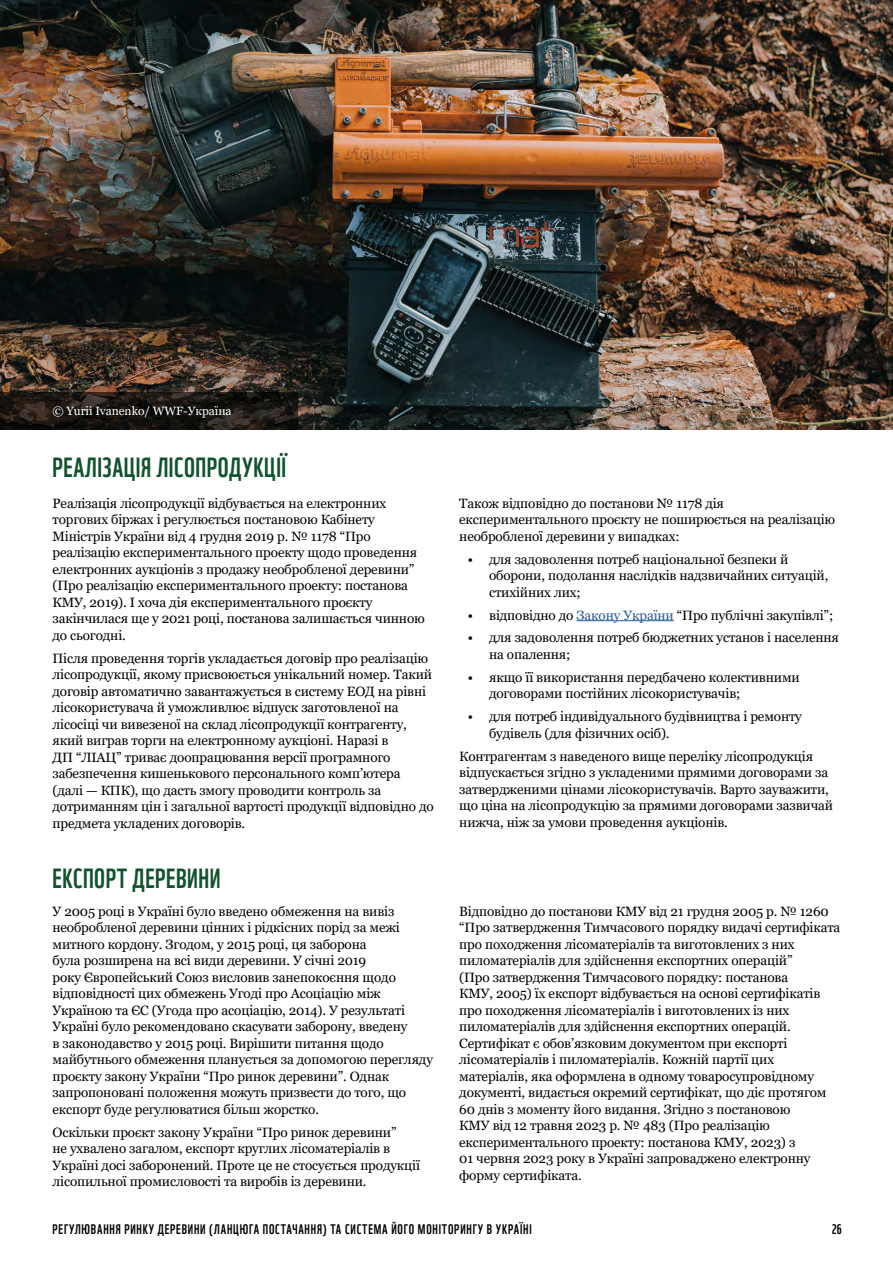
<style>
.page{position:relative;width:893px;height:1263px;background:#fff}
.page>*{position:absolute;margin:0;border:0;box-sizing:border-box;transform-origin:0 0}
.t1{font:27px "WWF";letter-spacing:.02em;color:#10532c}
.t2{font:13.5px/16.5px "Georgia";letter-spacing:-.01em;color:#000}
.t3{font:13.5px "WWF";letter-spacing:.06em;color:#000}
.t4{font:12px "Georgia";letter-spacing:-.005em;color:#fff}
.s1{color:#275b9b}
</style>
<div class="page">
<hr style="left:576px;top:620px;width:98px;height:1px;background:#275b9b">
<img style="left:0;top:0;width:893px;height:430px">
<svg style="left:0;top:393px;width:298px;height:37px;background:#1b1713"></svg>
<p class="t4" style="left:53px;top:404px;width:181px">© Yurii Ivanenko/ WWF-Україна</p>
<h1 class="t1" style="left:53px;top:446px;width:235px">РЕАЛІЗАЦІЯ ЛІСОПРОДУКЦІЇ</h1>
<p class="t2" style="left:53px;top:495px;width:374px">Реалізація лісопродукції відбувається на електронних торгових біржах і регулюється постановою Кабінету Міністрів України від 4 грудня 2019 р. № 1178 “Про реалізацію експериментального проекту щодо проведення електронних аукціонів з продажу необробленої деревини” (Про реалізацію експериментального проекту: постанова КМУ, 2019). І хоча дія експериментального проєкту закінчилася ще у 2021 році, постанова залишається чинною до сьогодні.</p>
<p class="t2" style="left:53px;top:650px;width:383px">Після проведення торгів укладається договір про реалізацію лісопродукції, якому присвоюється унікальний номер. Такий договір автоматично завантажується в систему ЕОД на рівні лісокористувача й уможливлює відпуск заготовленої на лісосіці чи вивезеної на склад лісопродукції контрагенту, який виграв торги на електронному аукціоні. Наразі в<br>ДП “ЛІАЦ” триває доопрацювання версії програмного забезпечення кишенькового персонального комп’ютера (далі — КПК), що дасть змогу проводити контроль за дотриманням цін і загальної вартості продукції відповідно до предмета укладених договорів.</p>
<h1 class="t1" style="left:53px;top:857px;width:170px">ЕКСПОРТ ДЕРЕВИНИ</h1>
<p class="t2" style="left:53px;top:903px;width:382px">У 2005 році в Україні було введено обмеження на вивіз необробленої деревини цінних і рідкісних порід за межі митного кордону. Згодом, у 2015 році, ця заборона<br>була розширена на всі види деревини. У січні 2019<br>року Європейський Союз висловив занепокоєння щодо відповідності цих обмежень Угоді про Асоціацію між Україною та ЄС (Угода про асоціацію, 2014). У результаті Україні було рекомендовано скасувати заборону, введену<br>в законодавство у 2015 році. Вирішити питання щодо майбутнього обмеження планується за допомогою перегляду проєкту закону України “Про ринок деревини”. Однак запропоновані положення можуть призвести до того, що експорт буде регулюватися більш жорстко.</p>
<p class="t2" style="left:53px;top:1124px;width:369px">Оскільки проєкт закону України “Про ринок деревини”<br>не ухвалено загалом, експорт круглих лісоматеріалів в Україні досі заборонений. Проте це не стосується продукції лісопильної промисловості та виробів із деревини.</p>
<p class="t2" style="left:459px;top:495px;width:378px">Також відповідно до постанови № 1178 дія експериментального проєкту не поширюється на реалізацію необробленої деревини у випадках:</p>
<p class="t2" style="left:489px;top:551px;width:341px;text-indent:-21px">• для задоволення потреб національної безпеки й оборони, подолання наслідків надзвичайних ситуацій, стихійних лих;</p>
<p class="t2" style="left:468px;top:607px;width:367px">• відповідно до <span class="s1">Закону України</span> “Про публічні закупівлі”;</p>
<p class="t2" style="left:489px;top:630px;width:351px;text-indent:-21px">• для задоволення потреб бюджетних установ і населення на опалення;</p>
<p class="t2" style="left:489px;top:669px;width:312px;text-indent:-21px">• якщо її використання передбачено колективними договорами постійних лісокористувачів;</p>
<p class="t2" style="left:489px;top:708px;width:314px;text-indent:-21px">• для потреб індивідуального будівництва і ремонту будівель (для фізичних осіб).</p>
<p class="t2" style="left:459px;top:748px;width:375px">Контрагентам з наведеного вище переліку лісопродукція відпускається згідно з укладеними прямими договорами за затвердженими цінами лісокористувачів. Варто зауважити, що ціна на лісопродукцію за прямими договорами зазвичай нижча, ніж за умови проведення аукціонів.</p>
<p class="t2" style="left:459px;top:903px;width:383px">Відповідно до постанови КМУ від 21 грудня 2005 р. № 1260 “Про затвердження Тимчасового порядку видачі сертифіката про походження лісоматеріалів та виготовлених з них пиломатеріалів для здійснення експортних операцій”<br>(Про затвердження Тимчасового порядку: постанова<br>КМУ, 2005) їх експорт відбувається на основі сертифікатів про походження лісоматеріалів і виготовлених із них пиломатеріалів для здійснення експортних операцій.<br>Сертифікат є обов’язковим документом при експорті лісоматеріалів і пиломатеріалів. Кожній партії цих матеріалів, яка оформлена в одному товаросупровідному документі, видається окремий сертифікат, що діє протягом 60 днів з моменту його видання. Згідно з постановою<br>КМУ від 12 травня 2023 р. № 483 (Про реалізацію експериментального проекту: постанова КМУ, 2023) з<br>01 червня 2023 року в Україні запроваджено електронну форму сертифіката.</p>
<p class="t3" style="left:53px;top:1219px;width:481px">РЕГУЛЮВАННЯ РИНКУ ДЕРЕВИНИ (ЛАНЦЮГА ПОСТАЧАННЯ) ТА СИСТЕМА ЙОГО МОНІТОРИНГУ В УКРАЇНІ</p>
<p class="t3" style="left:832px;top:1219px;width:11px">26</p>
</div>
